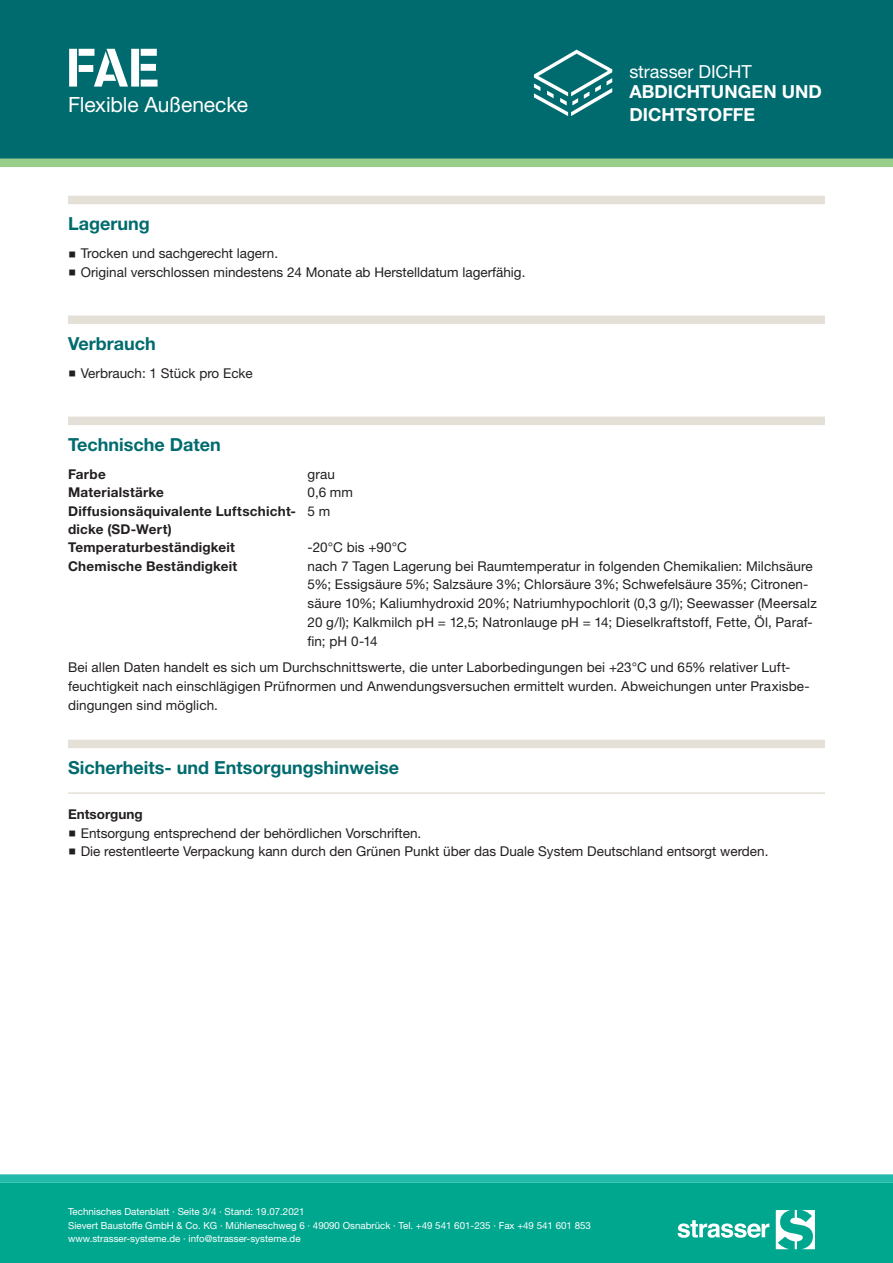
<style>
.page{position:relative;width:893px;height:1263px;background:#fff}
.page>*{position:absolute;margin:0;border:0;box-sizing:border-box;transform-origin:0 0}
.CB_AF_STR_Produkt_ku{font:700 54px "Standard CT Stencil";color:#fff}
.CB_AF_STR_Produkt_la{font:21px "Helvetica Neue LT Std";letter-spacing:-.005em;color:#fff}
.CB_AF_STR_Ueberschri{font:700 18px "Helvetica Neue LT Std";color:#006b6e}
.CB_AF_STR_Produktgru{font:700 18px/22.5px "Helvetica Neue LT Std";letter-spacing:.005em;color:#fff}
.CB_AF_STR_Produktgru-2{font:18px "Helvetica Neue LT Std";color:#fff}
.CB_AF_STR_Fliesstext{font:13.5px/18.8px "Helvetica Neue LT Std";letter-spacing:.005em;color:#231f20}
.CB_AF_STR_Fliesstext-2{font:700 13.5px/18.8px "Helvetica Neue LT Std";letter-spacing:.02em;color:#231f20}
.CB_AF_STR_Unterueber{font:700 13.5px "Helvetica Neue LT Std";color:#231f20}
.t1{font:9.75px/13.5px "Helvetica Neue LT Std";color:#fff}
</style>
<div class="page">
<div style="left:0;top:1183px;width:893px;height:80px;background:#00a78f"></div>
<div style="left:0;top:0;width:893px;height:159px;background:#006b6e"></div>
<svg style="left:678px;top:1220px;width:91px;height:18px"></svg>
<svg style="left:776px;top:1210px;width:39px;height:39px"></svg>
<div style="left:0;top:1174px;width:893px;height:9px;background:#22bbab"></div>
<div style="left:0;top:159px;width:893px;height:8px;background:#96ce8a"></div>
<svg style="left:534px;top:50px;width:78px;height:66px"></svg>
<div style="left:68px;top:196px;width:757px;height:8px;background:#e5e0d7"></div>
<div style="left:68px;top:315px;width:757px;height:9px;background:#e5e0d7"></div>
<div style="left:68px;top:417px;width:757px;height:8px;background:#e5e0d7"></div>
<div style="left:68px;top:740px;width:757px;height:8px;background:#e5e0d7"></div>
<hr style="left:68px;top:792px;width:757px;height:2px;background:#e5e0d7">
<p class="CB_AF_STR_Produkt_ku" style="left:66px;top:34px;width:95px">FAE</p>
<p class="CB_AF_STR_Produktgru-2" style="left:629px;top:61px;width:124px">strasser DICHT</p>
<p class="CB_AF_STR_Produkt_la" style="left:68px;top:92px;width:182px">Flexible Außenecke</p>
<p class="CB_AF_STR_Produktgru" style="left:629px;top:80px;width:194px">ABDICHTUNGEN UND<br>DICHTSTOFFE</p>
<p class="CB_AF_STR_Ueberschri" style="left:68px;top:212px;width:83px">Lagerung</p>
<p class="CB_AF_STR_Fliesstext" style="left:81px;top:244px;width:199px">Trocken und sachgerecht lagern.</p>
<p class="CB_AF_STR_Fliesstext" style="left:81px;top:263px;width:446px">Original verschlossen mindestens 24 Monate ab Herstelldatum lagerfähig.</p>
<p class="CB_AF_STR_Ueberschri" style="left:68px;top:332px;width:89px">Verbrauch</p>
<p class="CB_AF_STR_Fliesstext" style="left:81px;top:364px;width:174px">Verbrauch: 1 Stück pro Ecke</p>
<p class="CB_AF_STR_Ueberschri" style="left:68px;top:433px;width:154px">Technische Daten</p>
<p class="CB_AF_STR_Fliesstext-2" style="left:68px;top:465px;width:39px">Farbe</p>
<p class="CB_AF_STR_Fliesstext" style="left:308px;top:465px;width:29px">grau</p>
<p class="CB_AF_STR_Fliesstext-2" style="left:68px;top:483px;width:97px">Materialstärke</p>
<p class="CB_AF_STR_Fliesstext" style="left:308px;top:483px;width:47px">0,6 mm</p>
<p class="CB_AF_STR_Fliesstext-2" style="left:68px;top:501px;width:230px">Diffusionsäquivalente Luftschicht&shy;dicke (SD-Wert)</p>
<p class="CB_AF_STR_Fliesstext" style="left:308px;top:501px;width:24px">5 m</p>
<p class="CB_AF_STR_Fliesstext-2" style="left:68px;top:538px;width:169px">Temperaturbeständigkeit</p>
<p class="CB_AF_STR_Fliesstext" style="left:308px;top:538px;width:101px">-20°C bis +90°C</p>
<p class="CB_AF_STR_Fliesstext-2" style="left:68px;top:556px;width:171px">Chemische Beständigkeit</p>
<p class="CB_AF_STR_Fliesstext" style="left:308px;top:556px;width:511px">nach 7 Tagen Lagerung bei Raumtemperatur in folgenden Chemikalien: Milchsäure 5%; Essigsäure 5%; Salzsäure 3%; Chlorsäure 3%; Schwefelsäure 35%; Citronen&shy;säure 10%; Kaliumhydroxid 20%; Natriumhypochlorit (0,3 g/l); Seewasser (Meersalz 20 g/l); Kalkmilch pH = 12,5; Natronlauge pH = 14; Dieselkraftstoff, Fette, Öl, Paraf&shy;fin; pH 0-14</p>
<p class="CB_AF_STR_Fliesstext" style="left:68px;top:658px;width:743px">Bei allen Daten handelt es sich um Durchschnittswerte, die unter Laborbedingungen bei +23°C und 65% relativer Luft&shy;feuchtigkeit nach einschlägigen Prüfnormen und Anwendungsversuchen ermittelt wurden. Abweichungen unter Praxisbe&shy;dingungen sind möglich.</p>
<p class="CB_AF_STR_Ueberschri" style="left:68px;top:756px;width:332px">Sicherheits- und Entsorgungshinweise</p>
<p class="CB_AF_STR_Unterueber" style="left:68px;top:806px;width:76px">Entsorgung</p>
<p class="CB_AF_STR_Fliesstext" style="left:81px;top:823px;width:342px">Entsorgung entsprechend der behördlichen Vorschriften.</p>
<p class="CB_AF_STR_Fliesstext" style="left:81px;top:842px;width:689px">Die restentleerte Verpackung kann durch den Grünen Punkt über das Duale System Deutschland entsorgt werden.</p>
<p class="t1" style="left:68px;top:1205px;width:524px">Technisches Datenblatt · Seite 3/4 · Stand: 19.07.2021<br>Sievert Baustoffe GmbH &amp; Co. KG · Mühleneschweg 6 · 49090 Osnabrück · Tel. +49 541 601-235 · Fax +49 541 601 853 www.strasser-systeme.de · info@strasser-systeme.de</p>
</div>
